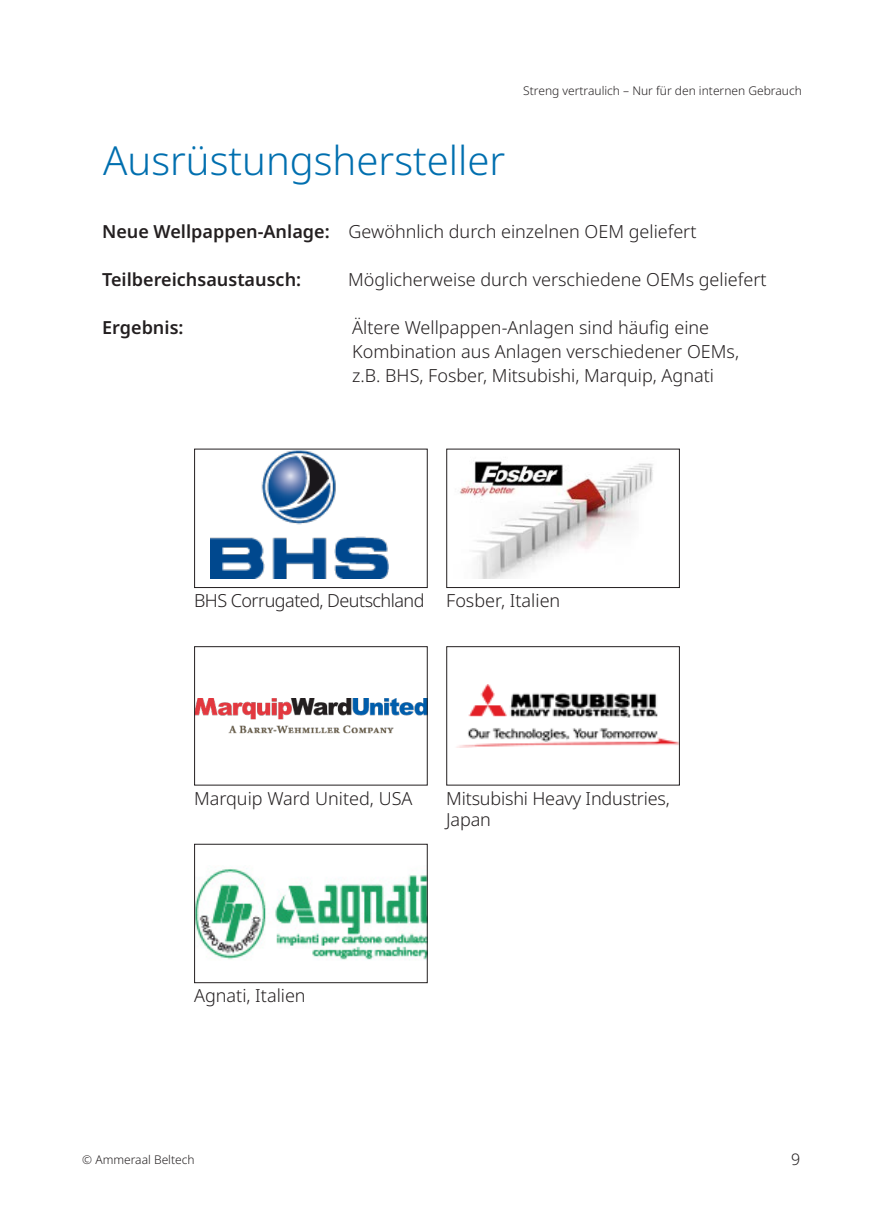
<style>
.page{position:relative;width:874px;height:1225px;background:#fff}
.page>*{position:absolute;margin:0;border:0;box-sizing:border-box;transform-origin:0 0}
.t1{font:300 40px "Noto Sans";color:#006faf}
.t2{font:300 18px/24px "Noto Sans";color:#231f20}
.t3{font:600 18px "Noto Sans";color:#231f20}
.t4{font:300 18px "Noto Sans";letter-spacing:-.03em;color:#231f20}
.t5{font:300 16px "Noto Sans";color:#231f20}
.t6{font:300 12px "Noto Sans";color:#231f20}
.s1{font-weight:600}
</style>
<div class="page">
<img style="left:210px;top:450px;width:178px;height:128px">
<div style="left:194px;top:448px;width:233px;height:140px;border:1px solid #231f20"></div>
<img style="left:196px;top:698px;width:229px;height:35px">
<div style="left:194px;top:646px;width:233px;height:139px;border:1px solid #231f20"></div>
<img style="left:196px;top:868px;width:229px;height:92px">
<div style="left:194px;top:843px;width:233px;height:140px;border:1px solid #231f20"></div>
<img style="left:457px;top:684px;width:220px;height:63px">
<div style="left:446px;top:646px;width:233px;height:139px;border:1px solid #231f20"></div>
<img style="left:459px;top:461px;width:194px;height:117px">
<div style="left:446px;top:448px;width:233px;height:140px;border:1px solid #231f20"></div>
<p class="t6" style="left:523px;top:82px;width:280px">Streng vertraulich – Nur für den internen Gebrauch</p>
<p class="t1" style="left:103px;top:132px;width:403px">Ausrüstungshersteller</p>
<p class="t2" style="left:102px;top:219px;width:595px"><span class="s1">Neue Wellpappen-Anlage:</span> Gewöhnlich durch einzelnen OEM geliefert</p>
<p class="t3" style="left:102px;top:266px;width:200px">Teilbereichsaustausch:</p>
<p class="t2" style="left:348px;top:267px;width:420px">Möglicherweise durch verschiedene OEMs geliefert</p>
<p class="t3" style="left:102px;top:314px;width:83px">Ergebnis:</p>
<p class="t2" style="left:352px;top:315px;width:388px">Ältere Wellpappen-Anlagen sind häufig eine<br>Kombination aus Anlagen verschiedener OEMs, z.B. BHS, Fosber, Mitsubishi, Marquip, Agnati</p>
<p class="t4" style="left:194px;top:588px;width:232px">BHS Corrugated, Deutschland</p>
<p class="t2" style="left:446px;top:589px;width:116px">Fosber, Italien</p>
<p class="t2" style="left:194px;top:787px;width:220px">Marquip Ward United, USA</p>
<p class="t2" style="left:446px;top:788px;width:225px;line-height:21.6px">Mitsubishi Heavy Industries,<br>Japan</p>
<p class="t2" style="left:194px;top:984px;width:113px">Agnati, Italien</p>
<p class="t6" style="left:82px;top:1151px;width:114px">© Ammeraal Beltech</p>
<p class="t5" style="left:790px;top:1148px;width:11px">9</p>
</div>
